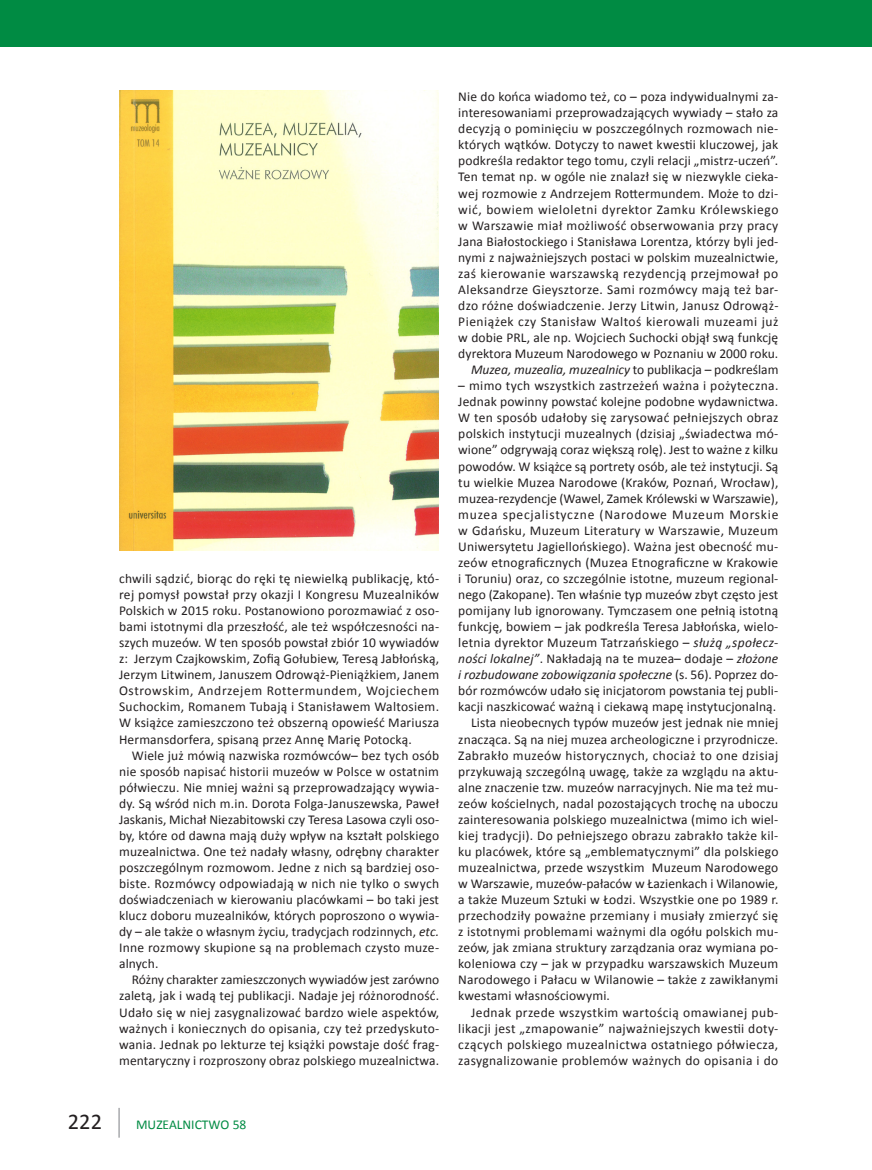
<style>
.page{position:relative;width:872px;height:1170px;background:#fff}
.page>*{position:absolute;margin:0;border:0;box-sizing:border-box;transform-origin:0 0}
.t1{font:22.5px "Calibri";color:#231f20}
.BODY_TEXT{font:13.5px/16px "Calibri";letter-spacing:.01em;color:#231f20;text-align:justify}
.BODY_TEXT-2{font:italic 13.5px "Calibri";color:#231f20}
.t2{font:13.5px "Calibri";color:#008b43}
.s1{font-style:italic}
.s2{font-style:normal}
</style>
<div class="page">
<hr style="left:118px;top:1107px;width:2px;height:30px;background:#a8a9ad">
<div style="left:0;top:0;width:872px;height:47px;background:#008b43"></div>
<img style="left:119px;top:91px;width:319px;height:459px">
<p class="BODY_TEXT" style="left:119px;top:570px;width:321px">chwili sądzić, biorąc do ręki tę niewielką publikację, któ&shy;rej pomysł powstał przy okazji I Kongresu Muzealników Polskich w 2015 roku. Postanowiono porozmawiać z oso&shy;bami istotnymi dla przeszłość, ale też współczesności na&shy;szych muzeów. W ten sposób powstał zbiór 10 wywiadów z: Jerzym Czajkowskim, Zofią Gołubiew, Teresą Jabłońską, Jerzym Litwinem, Januszem Odrowąż-Pieniążkiem, Janem Ostrowskim, Andrzejem Rottermundem, Wojciechem Suchockim, Romanem Tubają i Stanisławem Waltosiem.<br>W książce zamieszczono też obszerną opowieść Mariusza Hermansdorfera, spisaną przez Annę Marię Potocką.</p>
<p class="BODY_TEXT" style="left:119px;top:747px;width:321px;text-indent:13px">Wiele już mówią nazwiska rozmówców– bez tych osób nie sposób napisać historii muzeów w Polsce w ostatnim półwieczu. Nie mniej ważni są przeprowadzający wywia&shy;dy. Są wśród nich m.in. Dorota Folga-Januszewska, Paweł Jaskanis, Michał Niezabitowski czy Teresa Lasowa czyli oso&shy;by, które od dawna mają duży wpływ na kształt polskiego muzealnictwa. One też nadały własny, odrębny charakter poszczególnym rozmowom. Jedne z nich są bardziej oso&shy;biste. Rozmówcy odpowiadają w nich nie tylko o swych doświadczeniach w kierowaniu placówkami – bo taki jest klucz doboru muzealników, których poproszono o wywia&shy;dy – ale także o własnym życiu, tradycjach rodzinnych, <span class="s1">etc.<br></span>Inne rozmowy skupione są na problemach czysto muze&shy;alnych.</p>
<p class="BODY_TEXT" style="left:119px;top:971px;width:322px;text-indent:13px">Różny charakter zamieszczonych wywiadów jest zarówno zaletą, jak i wadą tej publikacji. Nadaje jej różnorodność.<br>Udało się w niej zasygnalizować bardzo wiele aspektów, ważnych i koniecznych do opisania, czy też przedyskuto&shy;wania. Jednak po lekturze tej książki powstaje dość frag&shy;mentaryczny i rozproszony obraz polskiego muzealnictwa.</p>
<p class="t1" style="left:68px;top:1107px;width:36px">222</p>
<p class="t2" style="left:136px;top:1115px;width:112px">MUZEALNICTWO 58</p>
<p class="BODY_TEXT" style="left:458px;top:89px;width:322px">Nie do końca wiadomo też, co – poza indywidualnymi za&shy;interesowaniami przeprowadzających wywiady – stało za decyzją o pominięciu w poszczególnych rozmowach nie&shy;których wątków. Dotyczy to nawet kwestii kluczowej, jak podkreśla redaktor tego tomu, czyli relacji „mistrz-uczeń”.<br>Ten temat np. w ogóle nie znalazł się w niezwykle cieka&shy;wej rozmowie z Andrzejem Rottermundem. Może to dzi&shy;wić, bowiem wieloletni dyrektor Zamku Królewskiego w Warszawie miał możliwość obserwowania przy pracy Jana Białostockiego i Stanisława Lorentza, którzy byli jed&shy;nymi z najważniejszych postaci w polskim muzealnictwie, zaś kierowanie warszawską rezydencją przejmował po Aleksandrze Gieysztorze. Sami rozmówcy mają też bar&shy;dzo różne doświadczenie. Jerzy Litwin, Janusz Odrowąż-Pieniążek czy Stanisław Waltoś kierowali muzeami już w dobie PRL, ale np. Wojciech Suchocki objął swą funkcję dyrektora Muzeum Narodowego w Poznaniu w 2000 roku.</p>
<p class="BODY_TEXT-2" style="left:471px;top:360px;width:309px">Muzea, muzealia, muzealnicy <span class="s2">to publikacja – podkreślam</span></p>
<p class="BODY_TEXT" style="left:458px;top:378px;width:322px">– mimo tych wszystkich zastrzeżeń ważna i pożyteczna.<br>Jednak powinny powstać kolejne podobne wydawnictwa.<br>W ten sposób udałoby się zarysować pełniejszych obraz polskich instytucji muzealnych (dzisiaj „świadectwa mó&shy;wione” odgrywają coraz większą rolę). Jest to ważne z kilku powodów. W książce są portrety osób, ale też instytucji. Są tu wielkie Muzea Narodowe (Kraków, Poznań, Wrocław), muzea-rezydencje (Wawel, Zamek Królewski w Warszawie), muzea specjalistyczne (Narodowe Muzeum Morskie w Gdańsku, Muzeum Literatury w Warszawie, Muzeum Uniwersytetu Jagiellońskiego). Ważna jest obecność mu&shy;zeów etnograficznych (Muzea Etnograficzne w Krakowie i Toruniu) oraz, co szczególnie istotne, muzeum regional&shy;nego (Zakopane). Ten właśnie typ muzeów zbyt często jest pomijany lub ignorowany. Tymczasem one pełnią istotną funkcję, bowiem – jak podkreśla Teresa Jabłońska, wielo&shy;letnia dyrektor Muzeum Tatrzańskiego – <span class="s1">służą „społecz&shy;ności lokalnej”</span>. Nakładają na te muzea– dodaje – <span class="s1">złożone i rozbudowane zobowiązania społeczne</span> (s. 56). Poprzez do&shy;bór rozmówców udało się inicjatorom powstania tej publi&shy;kacji naszkicować ważną i ciekawą mapę instytucjonalną.</p>
<p class="BODY_TEXT" style="left:458px;top:715px;width:322px;text-indent:13px">Lista nieobecnych typów muzeów jest jednak nie mniej znacząca. Są na niej muzea archeologiczne i przyrodnicze.<br>Zabrakło muzeów historycznych, chociaż to one dzisiaj przykuwają szczególną uwagę, także za wzglądu na aktu&shy;alne znaczenie tzw. muzeów narracyjnych. Nie ma też mu&shy;zeów kościelnych, nadal pozostających trochę na uboczu zainteresowania polskiego muzealnictwa (mimo ich wiel&shy;kiej tradycji). Do pełniejszego obrazu zabrakło także kil&shy;ku placówek, które są „emblematycznymi” dla polskiego muzealnictwa, przede wszystkim Muzeum Narodowego w Warszawie, muzeów-pałaców w Łazienkach i Wilanowie, a także Muzeum Sztuki w Łodzi. Wszystkie one po 1989 r. przechodziły poważne przemiany i musiały zmierzyć się z istotnymi problemami ważnymi dla ogółu polskich mu&shy;zeów, jak zmiana struktury zarządzania oraz wymiana po&shy;koleniowa czy – jak w przypadku warszawskich Muzeum Narodowego i Pałacu w Wilanowie – także z zawikłanymi kwestami własnościowymi.</p>
<p class="BODY_TEXT" style="left:458px;top:1003px;width:321px;text-indent:13px">Jednak przede wszystkim wartością omawianej pub&shy;likacji jest „zmapowanie” najważniejszych kwestii doty&shy;czących polskiego muzealnictwa ostatniego półwiecza, zasygnalizowanie problemów ważnych do opisania i do</p>
</div>
